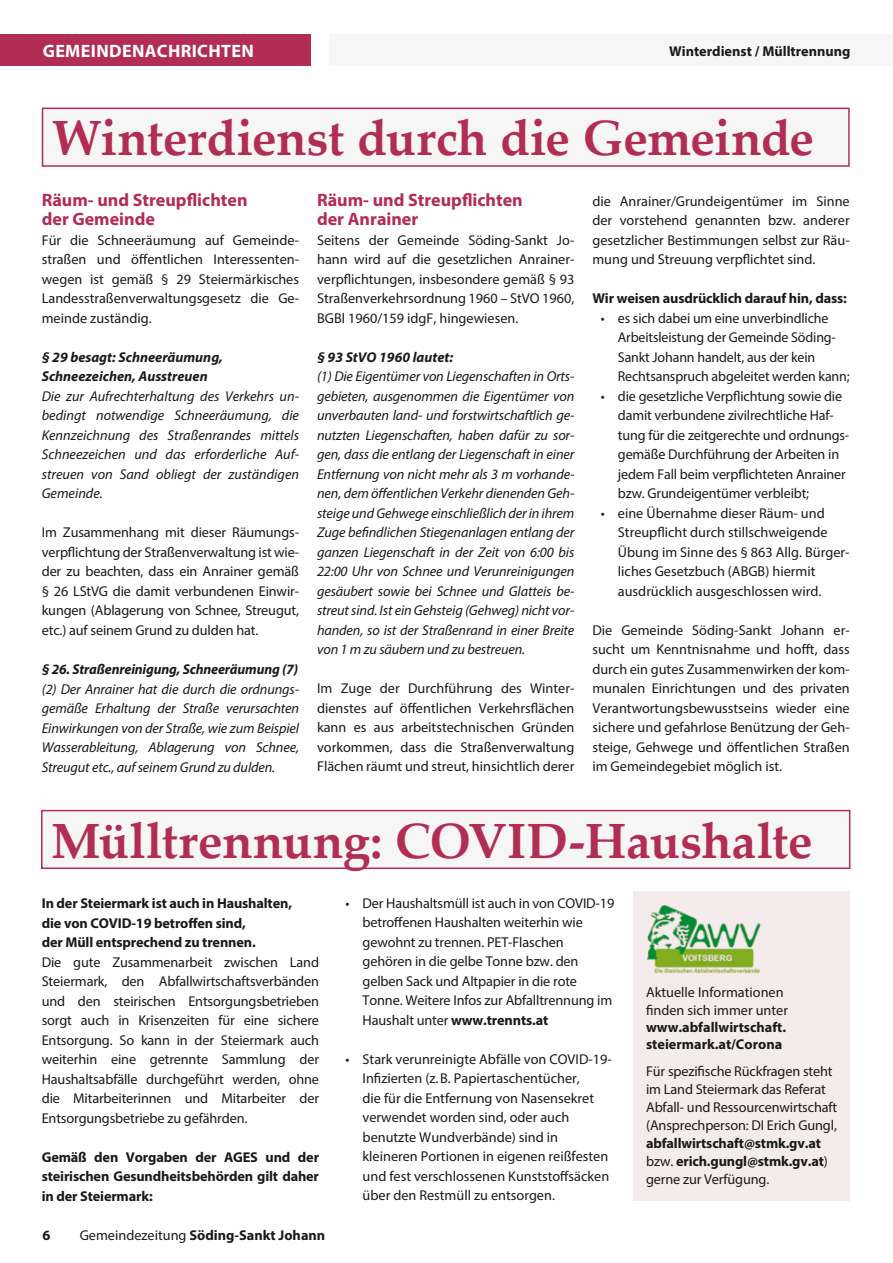
<style>
.page{position:relative;width:893px;height:1263px;background:#fff}
.page>*{position:absolute;margin:0;border:0;box-sizing:border-box;transform-origin:0 0}
.t1{font:700 49.5px "Palatino Linotype";letter-spacing:-.005em;color:#b22d54}
.t2{font:700 18px/19.5px "Myriad Pro";color:#b22d54}
.t3{font:700 18px "Myriad Pro";letter-spacing:.02em;color:#fff}
.t4{font:14.25px/19.5px "Myriad Pro";letter-spacing:-.01em;color:#1a1a18;text-align:justify}
.t5{font:italic 14.25px/19.5px "Myriad Pro";letter-spacing:-.01em;color:#1a1a18;text-align:justify}
.t6{font:700 14.25px/19.5px "Myriad Pro";letter-spacing:-.01em;color:#1a1a18}
.t7{font:italic 700 14.25px/19.5px "Myriad Pro";color:#1a1a18}
.s1{font-weight:700}
.s2{font-weight:400}
</style>
<div class="page">
<div style="left:329px;top:34px;width:564px;height:32px;background:#f6f6f6"></div>
<div style="left:0;top:34px;width:311px;height:32px;background:#b22d54"></div>
<div style="left:42px;top:810px;width:808px;height:58px;background:#f6f6f6"></div>
<div style="left:41px;top:810px;width:809px;height:59px;border:2px solid #b22d54"></div>
<div style="left:633px;top:891px;width:217px;height:309px;background:#f6ebec"></div>
<img style="left:646px;top:905px;width:115px;height:68px">
<div style="left:43px;top:108px;width:806px;height:58px;background:#f6f6f6"></div>
<div style="left:42px;top:108px;width:808px;height:59px;border:2px solid #b22d54"></div>
<p class="t3" style="left:43px;top:39px;width:213px">GEMEINDENACHRICHTEN</p>
<p class="t6" style="left:669px;top:41px;width:183px">Winterdienst / Mülltrennung</p>
<h1 class="t1" style="left:52px;top:103px;width:764px">Winterdienst durch die Gemeinde</h1>
<p class="t2" style="left:42px;top:190px;width:207px">Räum- und Streupflichten der Gemeinde</p>
<p class="t4" style="left:42px;top:230px;width:259px">Für die Schneeräumung auf Gemeinde&shy;straßen und öffentlichen Interessenten&shy;wegen ist gemäß § 29 Steiermärkisches Landesstraßenverwaltungsgesetz die Ge&shy;meinde zuständig.</p>
<p class="t7" style="left:42px;top:347px;width:183px">§ 29 besagt: Schneeräumung,<br>Schneezeichen, Ausstreuen</p>
<p class="t5" style="left:42px;top:386px;width:259px">Die zur Aufrechterhaltung des Verkehrs un&shy;bedingt notwendige Schneeräumung, die Kennzeichnung des Straßenrandes mittels Schneezeichen und das erforderliche Auf&shy;streuen von Sand obliegt der zuständigen Gemeinde.</p>
<p class="t4" style="left:42px;top:523px;width:259px">Im Zusammenhang mit dieser Räumungs&shy;verpflichtung der Straßenverwaltung ist wie&shy;der zu beachten, dass ein Anrainer gemäß § 26 LStVG die damit verbundenen Einwir&shy;kungen (Ablagerung von Schnee, Streugut, etc.) auf seinem Grund zu dulden hat.</p>
<p class="t7" style="left:42px;top:659px;width:258px">§ 26. Straßenreinigung, Schneeräumung (7)</p>
<p class="t5" style="left:42px;top:679px;width:259px">(2) Der Anrainer hat die durch die ordnungs&shy;gemäße Erhaltung der Straße verursachten Einwirkungen von der Straße, wie zum Beispiel Wasserableitung, Ablagerung von Schnee, Streugut etc., auf seinem Grund zu dulden.</p>
<p class="t2" style="left:317px;top:190px;width:207px">Räum- und Streupflichten der Anrainer</p>
<p class="t4" style="left:317px;top:230px;width:259px">Seitens der Gemeinde Söding-Sankt Jo&shy;hann wird auf die gesetzlichen Anrainer&shy;verpflichtungen, insbesondere gemäß § 93<br>Straßenverkehrsordnung 1960 – StVO 1960, BGBl 1960/159 idgF, hingewiesen.</p>
<p class="t7" style="left:317px;top:347px;width:138px">§ 93 StVO 1960 lautet:</p>
<p class="t5" style="left:317px;top:367px;width:259px">(1) Die Eigentümer von Liegenschaften in Orts&shy;gebieten, ausgenommen die Eigentümer von unverbauten land- und forstwirtschaftlich ge&shy;nutzten Liegenschaften, haben dafür zu sor&shy;gen, dass die entlang der Liegenschaft in einer Entfernung von nicht mehr als 3 m vorhande&shy;nen, dem öffentlichen Verkehr dienenden Geh&shy;steige und Gehwege einschließlich der in ihrem Zuge befindlichen Stiegenanlagen entlang der ganzen Liegenschaft in der Zeit von 6:00 bis 22:00 Uhr von Schnee und Verunreinigungen gesäubert sowie bei Schnee und Glatteis be&shy;streut sind. Ist ein Gehsteig (Gehweg) nicht vor&shy;handen, so ist der Straßenrand in einer Breite von 1 m zu säubern und zu bestreuen.</p>
<p class="t4" style="left:317px;top:679px;width:259px">Im Zuge der Durchführung des Winter&shy;dienstes auf öffentlichen Verkehrsflächen kann es aus arbeitstechnischen Gründen vorkommen, dass die Straßenverwaltung Flächen räumt und streut, hinsichtlich derer</p>
<p class="t4" style="left:592px;top:191px;width:259px">die Anrainer/Grundeigentümer im Sinne der vorstehend genannten bzw. anderer gesetzlicher Bestimmungen selbst zur Räu&shy;mung und Streuung verpflichtet sind.</p>
<p class="t6" style="left:592px;top:288px;width:256px">Wir weisen ausdrücklich darauf hin, dass:</p>
<p class="t4" style="left:618px;top:308px;width:233px;text-align:left;text-indent:-17px">• es sich dabei um eine unverbindliche Arbeitsleistung der Gemeinde Söding-- Sankt Johann handelt, aus der kein Rechtsanspruch abgeleitet werden kann;</p>
<p class="t4" style="left:618px;top:386px;width:233px;text-align:left;text-indent:-17px">• die gesetzliche Verpflichtung sowie die damit verbundene zivilrechtliche Haf&shy;tung für die zeitgerechte und ordnungs&shy;gemäße Durchführung der Arbeiten in jedem Fall beim verpflichteten Anrainer bzw. Grundeigentümer verbleibt;</p>
<p class="t4" style="left:618px;top:503px;width:233px;text-align:left;text-indent:-17px">• eine Übernahme dieser Räum- und Streupflicht durch stillschweigende Übung im Sinne des § 863 Allg. Bürger&shy;liches Gesetzbuch (ABGB) hiermit ausdrücklich ausgeschlossen wird.</p>
<p class="t4" style="left:592px;top:620px;width:259px">Die Gemeinde Söding-Sankt Johann er&shy;sucht um Kenntnisnahme und hofft, dass durch ein gutes Zusammenwirken der kom&shy;munalen Einrichtungen und des privaten Verantwortungsbewusstseins wieder eine sichere und gefahrlose Benützung der Geh&shy;steige, Gehwege und öffentlichen Straßen im Gemeindegebiet möglich ist.</p>
<h1 class="t1" style="left:51px;top:805px;width:763px">Mülltrennung: COVID-Haushalte</h1>
<p class="t6" style="left:42px;top:893px;width:252px">In der Steiermark ist auch in Haushalten, die von COVID-19 betroffen sind,<br>der Müll entsprechend zu trennen.</p>
<p class="t4" style="left:42px;top:952px;width:279px">Die gute Zusammenarbeit zwischen Land Steiermark, den Abfallwirtschaftsverbänden und den steirischen Entsorgungsbetrieben sorgt auch in Krisenzeiten für eine sichere Entsorgung. So kann in der Steiermark auch weiterhin eine getrennte Sammlung der Haushaltsabfälle durchgeführt werden, ohne die Mitarbeiterinnen und Mitarbeiter der Entsorgungsbetriebe zu gefährden.</p>
<p class="t6" style="left:42px;top:1146px;width:279px;text-align:justify">Gemäß den Vorgaben der AGES und der steirischen Gesundheitsbehörden gilt daher in der Steiermark:</p>
<p class="t4" style="left:363px;top:893px;width:253px;text-align:left;text-indent:-17px">• Der Haushaltsmüll ist auch in von COVID-19 betroffenen Haushalten weiterhin wie gewohnt zu trennen. PET-Flaschen gehören in die gelbe Tonne bzw. den gelben Sack und Altpapier in die rote Tonne. Weitere Infos zur Abfalltrennung im Haushalt unter <span class="s1">www.trennts.at</span></p>
<p class="t4" style="left:363px;top:1049px;width:250px;text-align:left;text-indent:-17px">• Stark verunreinigte Abfälle von COVID-19- Infizierten (z.B. Papiertaschentücher,<br>die für die Entfernung von Nasensekret verwendet worden sind, oder auch benutzte Wundverbände) sind in kleineren Portionen in eigenen reißfesten und fest verschlossenen Kunststoffsäcken über den Restmüll zu entsorgen.</p>
<p class="t4" style="left:646px;top:983px;width:143px;line-height:18px">Aktuelle Informationen finden sich immer unter</p>
<p class="t6" style="left:646px;top:1018px;width:142px;line-height:17.1px">www.abfallwirtschaft. steiermark.at/Corona</p>
<p class="t4" style="left:646px;top:1061px;width:193px;line-height:18px;text-align:left">Für spezifische Rückfragen steht im Land Steiermark das Referat Abfall- und Ressourcenwirtschaft (Ansprechperson: DI Erich Gungl,</p>
<p class="t6" style="left:646px;top:1133px;width:183px;line-height:18px">abfallwirtschaft@stmk.gv.at <span class="s2">bzw.</span> erich.gungl@stmk.gv.at<span class="s2">) gerne zur Verfügung.</span></p>
<p class="t6" style="left:43px;top:1224px;width:9px">6</p>
<p class="t6" style="left:80px;top:1224px;width:247px"><span class="s2">Gemeindezeitung</span> Söding-Sankt Johann</p>
</div>
